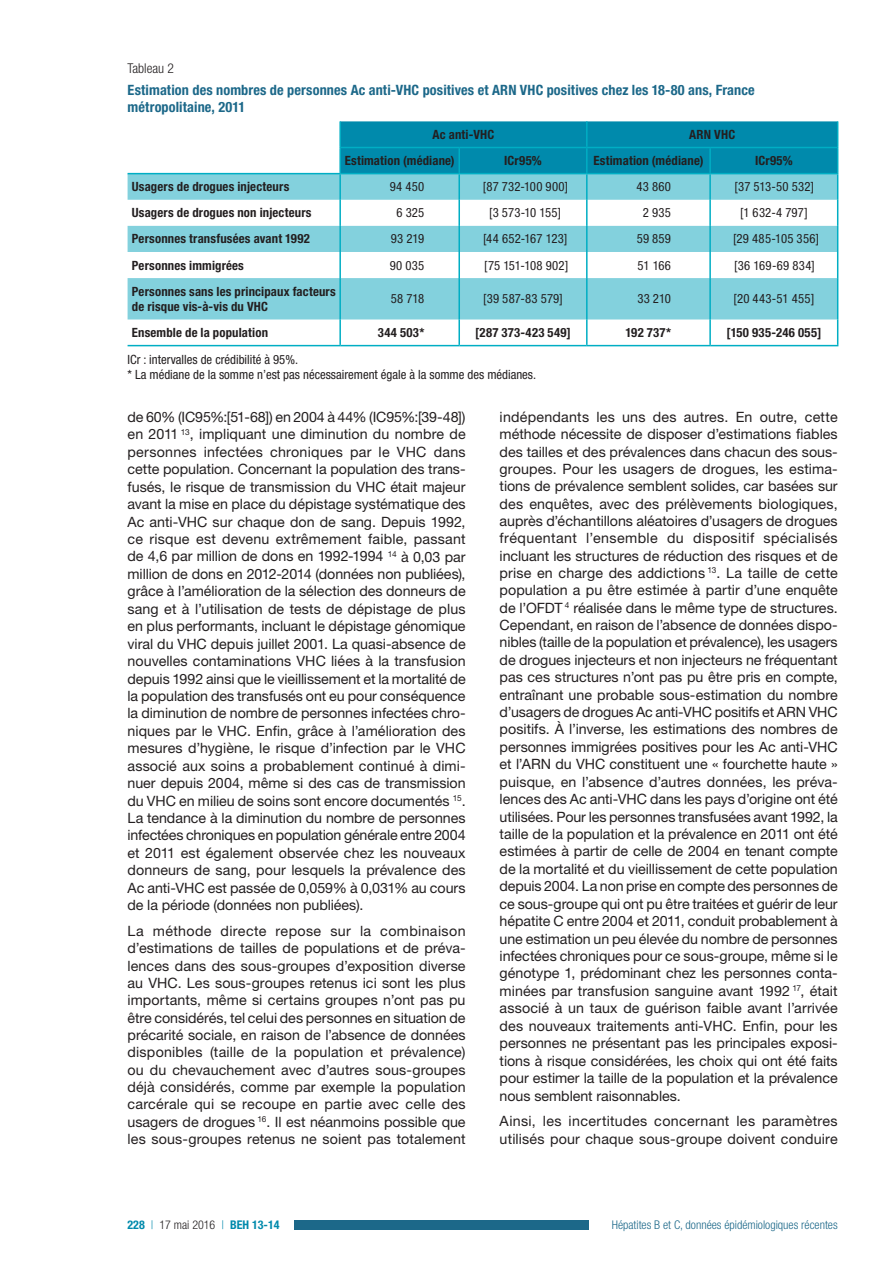
<style>
.page{position:relative;width:893px;height:1263px;background:#fff}
.page>*{position:absolute;margin:0;border:0;box-sizing:border-box;transform-origin:0 0}
.t1{font:14.25px/17.4px "Helvetica Neue LT Std";letter-spacing:.005em;color:#231f20;text-align:justify}
.t2{font:700 condensed 14.25px/17.1px "Helvetica Neue LT Std";letter-spacing:.01em;color:#1c6889}
.t3{font:300 condensed 13.5px "Helvetica Neue LT Std";color:#231f20}
.t4{font:700 condensed 12.75px/15.3px "Helvetica Neue LT Std";letter-spacing:.015em;color:#231f20}
.t5{font:condensed 12.75px/15.3px "Helvetica Neue LT Std";color:#231f20}
.t6{font:condensed 12.75px "Helvetica Neue LT Std";letter-spacing:.025em;color:#231f20}
.t7{font:condensed 12.75px "Helvetica Neue LT Std";letter-spacing:.02em;color:#231f20}
.t8{font:300 condensed 12px "Helvetica Neue LT Std";color:#1c6889}
.t9{font:700 condensed 12px "Helvetica Neue LT Std";color:#008aac}
.s1{font-weight:300}
.s2{font-weight:300;color:#231f20}
</style>
<div class="page">
<div style="left:289px;top:1220px;width:300px;height:10px;background:#1c6889"></div>
<div style="left:281px;top:1219px;width:13px;height:12px;background:#fff"></div>
<svg style="left:128px;top:174px;width:709px;height:145px;fill:#83d1dd"></svg>
<hr style="left:339px;top:121px;width:2px;height:26px;background:#00aec4">
<hr style="left:339px;top:147px;width:120px;height:1px;background:#00aec4">
<hr style="left:339px;top:148px;width:2px;height:25px;background:#00aec4">
<hr style="left:128px;top:173px;width:212px;height:1px;background:#00aec4">
<hr style="left:339px;top:174px;width:2px;height:26px;background:#00aec4">
<hr style="left:339px;top:200px;width:2px;height:26px;background:#00aec4">
<hr style="left:339px;top:226px;width:2px;height:26px;background:#00aec4">
<hr style="left:339px;top:252px;width:2px;height:26px;background:#00aec4">
<svg style="left:340px;top:121px;width:498px;height:157px"></svg>
<hr style="left:339px;top:278px;width:2px;height:41px;background:#00aec4">
<hr style="left:458px;top:278px;width:2px;height:41px;background:#00aec4">
<hr style="left:586px;top:278px;width:2px;height:41px;background:#00aec4">
<hr style="left:709px;top:278px;width:2px;height:41px;background:#00aec4">
<hr style="left:837px;top:278px;width:1px;height:41px;background:#00aec4">
<hr style="left:339px;top:319px;width:2px;height:26px;background:#00aec4">
<hr style="left:458px;top:319px;width:2px;height:26px;background:#00aec4">
<hr style="left:586px;top:319px;width:2px;height:26px;background:#00aec4">
<hr style="left:709px;top:319px;width:2px;height:26px;background:#00aec4">
<svg style="left:837px;top:319px;width:1px;height:26px"></svg>
<hr style="left:128px;top:345px;width:212px;height:1px;background:#00aec4">
<hr style="left:340px;top:345px;width:119px;height:1px;background:#00aec4">
<hr style="left:459px;top:345px;width:128px;height:1px;background:#00aec4">
<hr style="left:587px;top:345px;width:123px;height:1px;background:#00aec4">
<hr style="left:710px;top:345px;width:128px;height:1px;background:#00aec4">
<p class="t3" style="left:128px;top:61px;width:48px">Tableau 2</p>
<p class="t2" style="left:128px;top:81px;width:629px">Estimation des nombres de personnes Ac anti-VHC positives et ARN VHC positives chez les 18-80 ans, France métropolitaine, 2011</p>
<p class="t4" style="left:433px;top:127px;width:63px">Ac anti-VHC</p>
<p class="t4" style="left:689px;top:127px;width:48px">ARN VHC</p>
<p class="t4" style="left:345px;top:153px;width:112px">Estimation (médiane)</p>
<p class="t4" style="left:504px;top:153px;width:39px">ICr95%</p>
<p class="t4" style="left:593px;top:153px;width:112px">Estimation (médiane)</p>
<p class="t4" style="left:755px;top:153px;width:39px">ICr95%</p>
<p class="t4" style="left:132px;top:179px;width:159px">Usagers de drogues injecteurs</p>
<p class="t5" style="left:390px;top:179px;width:36px">94 450</p>
<p class="t5" style="left:483px;top:179px;width:87px">[87 732-100 900]</p>
<p class="t5" style="left:636px;top:179px;width:36px">43 860</p>
<p class="t5" style="left:735px;top:179px;width:81px">[37 513-50 532]</p>
<p class="t4" style="left:132px;top:205px;width:181px">Usagers de drogues non injecteurs</p>
<p class="t5" style="left:396px;top:205px;width:29px">6 325</p>
<p class="t5" style="left:489px;top:205px;width:74px">[3 573-10 155]</p>
<p class="t5" style="left:643px;top:205px;width:30px">2 935</p>
<p class="t5" style="left:740px;top:205px;width:69px">[1 632-4 797]</p>
<p class="t4" style="left:132px;top:231px;width:180px">Personnes transfusées avant 1992</p>
<p class="t5" style="left:391px;top:231px;width:35px">93 219</p>
<p class="t5" style="left:483px;top:231px;width:86px">[44 652-167 123]</p>
<p class="t5" style="left:637px;top:231px;width:36px">59 859</p>
<p class="t6" style="left:733px;top:232px;width:88px">[29 485-105 356]</p>
<p class="t4" style="left:132px;top:257px;width:114px">Personnes immigrées</p>
<p class="t5" style="left:390px;top:257px;width:36px">90 035</p>
<p class="t5" style="left:484px;top:257px;width:86px">[75 151-108 902]</p>
<p class="t5" style="left:637px;top:257px;width:35px">51 166</p>
<p class="t7" style="left:734px;top:258px;width:82px">[36 169-69 834]</p>
<p class="t4" style="left:132px;top:283px;width:205px">Personnes sans les principaux facteurs de risque vis-à-vis du VHC</p>
<p class="t5" style="left:391px;top:291px;width:35px">58 718</p>
<p class="t5" style="left:483px;top:291px;width:81px">[39 587-83 579]</p>
<p class="t5" style="left:637px;top:291px;width:35px">33 210</p>
<p class="t6" style="left:733px;top:291px;width:82px">[20 443-51 455]</p>
<p class="t4" style="left:132px;top:325px;width:138px">Ensemble de la population</p>
<p class="t4" style="left:378px;top:325px;width:48px">344 503*</p>
<p class="t4" style="left:475px;top:325px;width:97px">[287 373-423 549]</p>
<p class="t4" style="left:625px;top:325px;width:47px">192 737*</p>
<p class="t4" style="left:726px;top:325px;width:96px">[150 935-246 055]</p>
<p class="t5" style="left:128px;top:352px;width:410px">ICr : intervalles de crédibilité à 95%.<br>* La médiane de la somme n’est pas nécessairement égale à la somme des médianes.</p>
<p class="t1" style="left:128px;top:408px;width:340px">de 60% (IC95%:[51-68]) en 2004 à 44% (IC95%:[39-48]) en 2011 <sup>13</sup>, impliquant une diminution du nombre de personnes infectées chroniques par le VHC dans cette population. Concernant la population des trans&shy;fusés, le risque de transmission du VHC était majeur avant la mise en place du dépistage systématique des Ac anti-VHC sur chaque don de sang. Depuis 1992, ce risque est devenu extrêmement faible, passant de 4,6 par million de dons en 1992-1994 <sup>14</sup> à 0,03 par million de dons en 2012-2014 (données non publiées), grâce à l’amélioration de la sélection des donneurs de sang et à l’utilisation de tests de dépistage de plus en plus performants, incluant le dépistage génomique viral du VHC depuis juillet 2001. La quasi-absence de nouvelles contaminations VHC liées à la transfusion depuis 1992 ainsi que le vieillissement et la mortalité de la population des transfusés ont eu pour conséquence la diminution de nombre de personnes infectées chro&shy;niques par le VHC. Enfin, grâce à l’amélioration des mesures d’hygiène, le risque d’infection par le VHC associé aux soins a probablement continué à dimi&shy;nuer depuis 2004, même si des cas de transmission du VHC en milieu de soins sont encore documentés <sup>15</sup>.<br>La tendance à la diminution du nombre de personnes infectées chroniques en population générale entre 2004 et 2011 est également observée chez les nouveaux donneurs de sang, pour lesquels la prévalence des Ac anti-VHC est passée de 0,059% à 0,031% au cours de la période (données non publiées).</p>
<p class="t1" style="left:128px;top:922px;width:340px">La méthode directe repose sur la combinaison d’estimations de tailles de populations et de préva&shy;lences dans des sous-groupes d’exposition diverse au VHC. Les sous-groupes retenus ici sont les plus importants, même si certains groupes n’ont pas pu être considérés, tel celui des personnes en situation de précarité sociale, en raison de l’absence de données disponibles (taille de la population et prévalence) ou du chevauchement avec d’autres sous-groupes déjà considérés, comme par exemple la population carcérale qui se recoupe en partie avec celle des usagers de drogues <sup>16</sup>. Il est néanmoins possible que les sous-groupes retenus ne soient pas totalement</p>
<p class="t1" style="left:500px;top:408px;width:340px">indépendants les uns des autres. En outre, cette méthode nécessite de disposer d’estimations fiables des tailles et des prévalences dans chacun des sous&shy;groupes. Pour les usagers de drogues, les estima&shy;tions de prévalence semblent solides, car basées sur des enquêtes, avec des prélèvements biologiques, auprès d’échantillons aléatoires d’usagers de drogues fréquentant l’ensemble du dispositif spécialisés incluant les structures de réduction des risques et de prise en charge des addictions <sup>13</sup>. La taille de cette population a pu être estimée à partir d’une enquête de l’OFDT <sup>4</sup> réalisée dans le même type de structures.<br>Cependant, en raison de l’absence de données dispo&shy;nibles (taille de la population et prévalence), les usagers de drogues injecteurs et non injecteurs ne fréquentant pas ces structures n’ont pas pu être pris en compte, entraînant une probable sous-estimation du nombre d’usagers de drogues Ac anti-VHC positifs et ARN VHC positifs. À l’inverse, les estimations des nombres de personnes immigrées positives pour les Ac anti-VHC et l’ARN du VHC constituent une « fourchette haute » puisque, en l’absence d’autres données, les préva&shy;lences des Ac anti-VHC dans les pays d’origine ont été utilisées. Pour les personnes transfusées avant 1992, la taille de la population et la prévalence en 2011 ont été estimées à partir de celle de 2004 en tenant compte de la mortalité et du vieillissement de cette population depuis 2004. La non prise en compte des personnes de ce sous-groupe qui ont pu être traitées et guérir de leur hépatite C entre 2004 et 2011, conduit probablement à une estimation un peu élevée du nombre de personnes infectées chroniques pour ce sous-groupe, même si le génotype 1, prédominant chez les personnes conta&shy;minées par transfusion sanguine avant 1992 <sup>17</sup>, était associé à un taux de guérison faible avant l’arrivée des nouveaux traitements anti-VHC. Enfin, pour les personnes ne présentant pas les principales exposi&shy;tions à risque considérées, les choix qui ont été faits pour estimer la taille de la population et la prévalence nous semblent raisonnables.</p>
<p class="t1" style="left:500px;top:1112px;width:340px">Ainsi, les incertitudes concernant les paramètres utilisés pour chaque sous-groupe doivent conduire</p>
<p class="t9" style="left:128px;top:1218px;width:153px">228 <span class="s1">|</span> <span class="s2">17 mai 2016</span> <span class="s1">|</span> BEH 13-14</p>
<p class="t8" style="left:612px;top:1218px;width:227px">Hépatites B et C, données épidémiologiques récentes</p>
</div>
